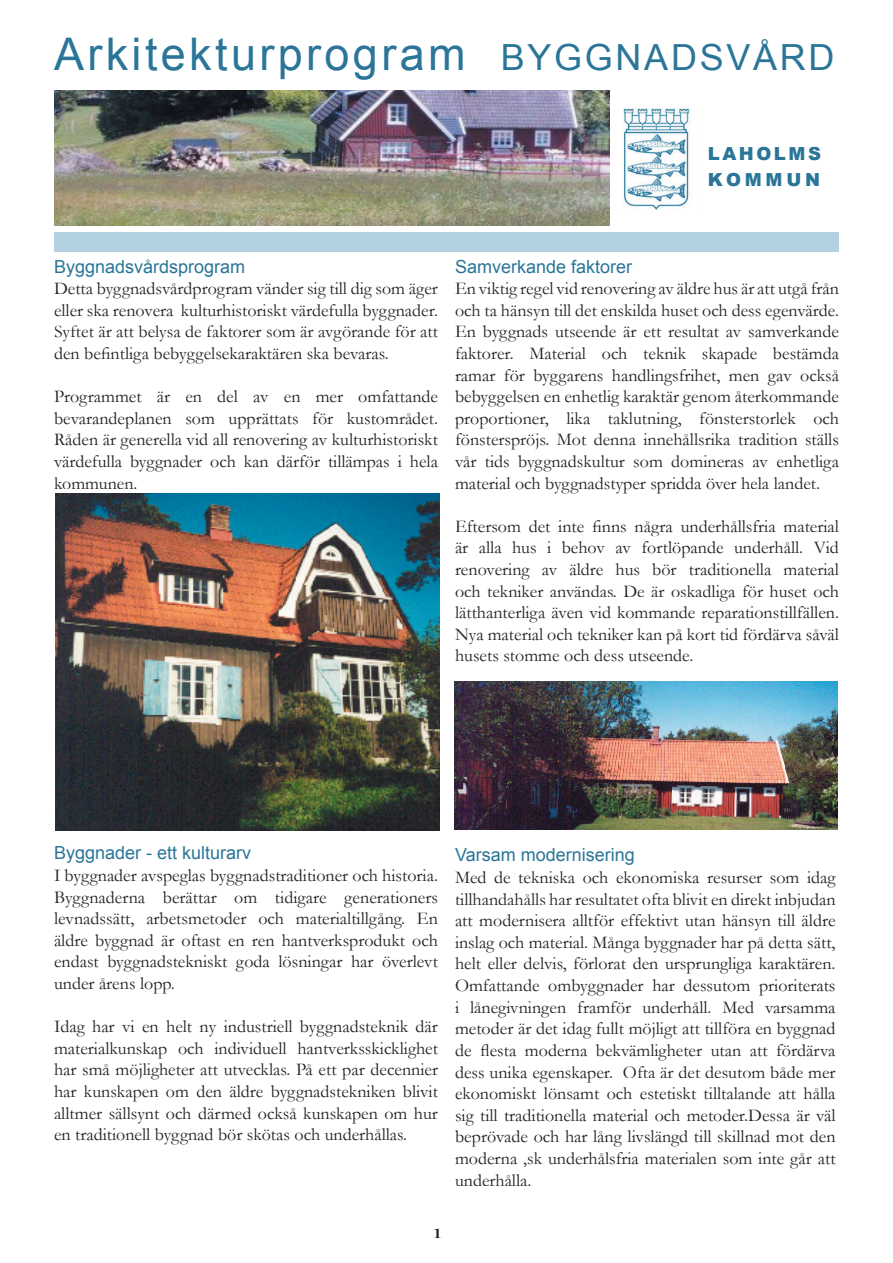
<style>
.page{position:relative;width:893px;height:1263px;background:#fff}
.page>*{position:absolute;margin:0;border:0;box-sizing:border-box;transform-origin:0 0}
.t1{font:45px "Arial";letter-spacing:.075em;color:#2a7598}
.t2{font:18px/21.6px "Garamond";color:#231f20;text-align:justify}
.t3{font:18px "Arial";color:#2a7598}
.t4{font:900 18px/26.1px "Arial";letter-spacing:.14em;color:#2a7598}
.t5{font:13.5px "Times New Roman";color:#231f20;scale:2 1}
.s1{font-size:36px}
</style>
<div class="page">
<img style="left:55px;top:493px;width:384px;height:338px">
<img style="left:454px;top:682px;width:384px;height:148px">
<img style="left:54px;top:90px;width:555px;height:135px">
<img style="left:623px;top:108px;width:67px;height:102px">
<div style="left:54px;top:232px;width:785px;height:20px;background:#b4d1e2"></div>
<h1 class="t1" style="left:54px;top:24px;width:782px">Arkitekturprogram <span class="s1">BYGGNADSVÅRD</span></h1>
<p class="t4" style="left:708px;top:140px;width:115px">LAHOLMS<br>KOMMUN</p>
<p class="t3" style="left:54px;top:254px;width:193px">Byggnadsvårdsprogram</p>
<p class="t2" style="left:54px;top:277px;width:385px">Detta byggnadsvårdprogram vänder sig till dig som äger eller ska renovera kulturhistoriskt värdefulla byggnader.<br>Syftet är att belysa de faktorer som är avgörande för att den befintliga bebyggelsekaraktären ska bevaras.</p>
<p class="t2" style="left:54px;top:385px;width:385px">Programmet är en del av en mer omfattande bevarandeplanen som upprättats för kustområdet.<br>Råden är generella vid all renovering av kulturhistoriskt värdefulla byggnader och kan därför tillämpas i hela kommunen.</p>
<p class="t3" style="left:455px;top:254px;width:179px">Samverkande faktorer</p>
<p class="t2" style="left:455px;top:277px;width:385px">En viktig regel vid renovering av äldre hus är att utgå från och ta hänsyn till det enskilda huset och dess egenvärde.<br>En byggnads utseende är ett resultat av samverkande faktorer. Material och teknik skapade bestämda ramar för byggarens handlingsfrihet, men gav också bebyggelsen en enhetlig karaktär genom återkommande proportioner, lika taklutning, fönsterstorlek och fönsterspröjs. Mot denna innehållsrika tradition ställs vår tids byggnadskultur som domineras av enhetliga material och byggnadstyper spridda över hela landet.</p>
<p class="t2" style="left:455px;top:515px;width:385px">Eftersom det inte finns några underhållsfria material är alla hus i behov av fortlöpande underhåll. Vid renovering av äldre hus bör traditionella material och tekniker användas. De är oskadliga för huset och lätthanterliga även vid kommande reparationstillfällen.<br>Nya material och tekniker kan på kort tid fördärva såväl husets stomme och dess utseende.</p>
<p class="t3" style="left:54px;top:841px;width:199px">Byggnader - ett kulturarv</p>
<p class="t2" style="left:54px;top:864px;width:385px">I byggnader avspeglas byggnadstraditioner och historia.<br>Byggnaderna berättar om tidigare generationers levnadssätt, arbetsmetoder och materialtillgång. En äldre byggnad är oftast en ren hantverksprodukt och endast byggnadstekniskt goda lösningar har överlevt under årens lopp.</p>
<p class="t2" style="left:54px;top:1015px;width:385px">Idag har vi en helt ny industriell byggnadsteknik där materialkunskap och individuell hantverksskicklighet har små möjligheter att utvecklas. På ett par decennier har kunskapen om den äldre byggnadstekniken blivit alltmer sällsynt och därmed också kunskapen om hur en traditionell byggnad bör skötas och underhållas.</p>
<p class="t3" style="left:455px;top:843px;width:181px">Varsam modernisering</p>
<p class="t2" style="left:455px;top:866px;width:382px">Med de tekniska och ekonomiska resurser som idag tillhandahålls har resultatet ofta blivit en direkt inbjudan att modernisera alltför effektivt utan hänsyn till äldre inslag och material. Många byggnader har på detta sätt, helt eller delvis, förlorat den ursprungliga karaktären.<br>Omfattande ombyggnader har dessutom prioriterats i lånegivningen framför underhåll. Med varsamma metoder är det idag fullt möjligt att tillföra en byggnad de flesta moderna bekvämligheter utan att fördärva dess unika egenskaper. Ofta är det desutom både mer ekonomiskt lönsamt och estetiskt tilltalande att hålla sig till traditionella material och metoder.Dessa är väl beprövade och har lång livslängd till skillnad mot den moderna ,sk underhålsfria materialen som inte går att underhålla.</p>
<p class="t5" style="left:431px;top:1224px;width:8px">1</p>
</div>
